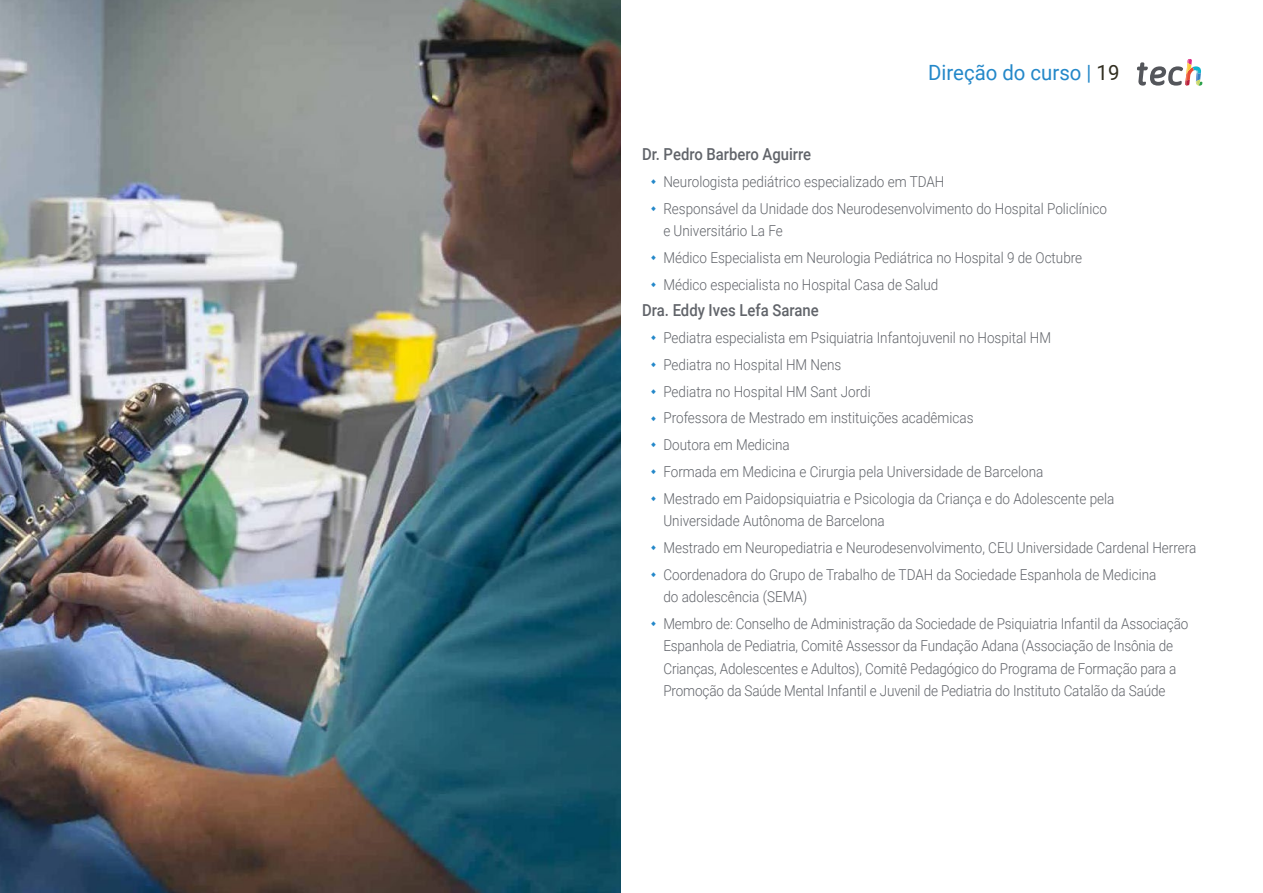
<style>
.page{position:relative;width:1263px;height:893px;background:#fff}
.page>*{position:absolute;margin:0;border:0;box-sizing:border-box;transform-origin:0 0}
.t1{font:21px "Roboto";color:#2488c9}
.t2{font:500 16.5px "Roboto";color:#61646a;scale:.9 1}
.t3{font:300 15px/26.7px "Roboto";color:#61646a;scale:.9 1}
.s1{color:#312e20}
</style>
<div class="page">
<svg style="left:1137px;top:59px;width:65px;height:27px"></svg>
<img style="left:0;top:0;width:621px;height:893px">
<h1 class="t1" style="left:928px;top:57px;width:193px">Direção do curso | <span class="s1">19</span></h1>
<p class="t2" style="left:642px;top:143px;width:189px">Dr. Pedro Barbero Aguirre</p>
<p class="t3" style="left:663px;top:168px;width:494px">Neurologista pediátrico especializado em TDAH<br>Responsável da Unidade dos Neurodesenvolvimento do Hospital Policlínico</p>
<p class="t3" style="left:663px;top:217px;width:467px">e Universitário La Fe<br>Médico Especialista em Neurologia Pediátrica no Hospital 9 de Octubre<br>Médico especialista no Hospital Casa de Salud</p>
<p class="t2" style="left:642px;top:299px;width:198px">Dra. Eddy Ives Lefa Sarane</p>
<p class="t3" style="left:663px;top:324px;width:503px">Pediatra especialista em Psiquiatria Infantojuvenil no Hospital HM<br>Pediatra no Hospital HM Nens<br>Pediatra no Hospital HM Sant Jordi<br>Professora de Mestrado em instituições acadêmicas<br>Doutora em Medicina<br>Formada em Medicina e Cirurgia pela Universidade de Barcelona<br>Mestrado em Paidopsiquiatria e Psicologia da Criança e do Adolescente pela</p>
<p class="t3" style="left:663px;top:507px;width:594px">Universidade Autônoma de Barcelona<br>Mestrado em Neuropediatria e Neurodesenvolvimento, CEU Universidade Cardenal Herrera<br>Coordenadora do Grupo de Trabalho de TDAH da Sociedade Espanhola de Medicina</p>
<p class="t3" style="left:663px;top:583px;width:585px">do adolescência (SEMA)<br>Membro de: Conselho de Administração da Sociedade de Psiquiatria Infantil da Associação</p>
<p class="t3" style="left:663px;top:634px;width:571px;line-height:22.5px">Espanhola de Pediatria, Comitê Assessor da Fundação Adana (Associação de Insônia de<br>Crianças, Adolescentes e Adultos), Comitê Pedagógico do Programa de Formação para a<br>Promoção da Saúde Mental Infantil e Juvenil de Pediatria do Instituto Catalão da Saúde</p>
</div>
